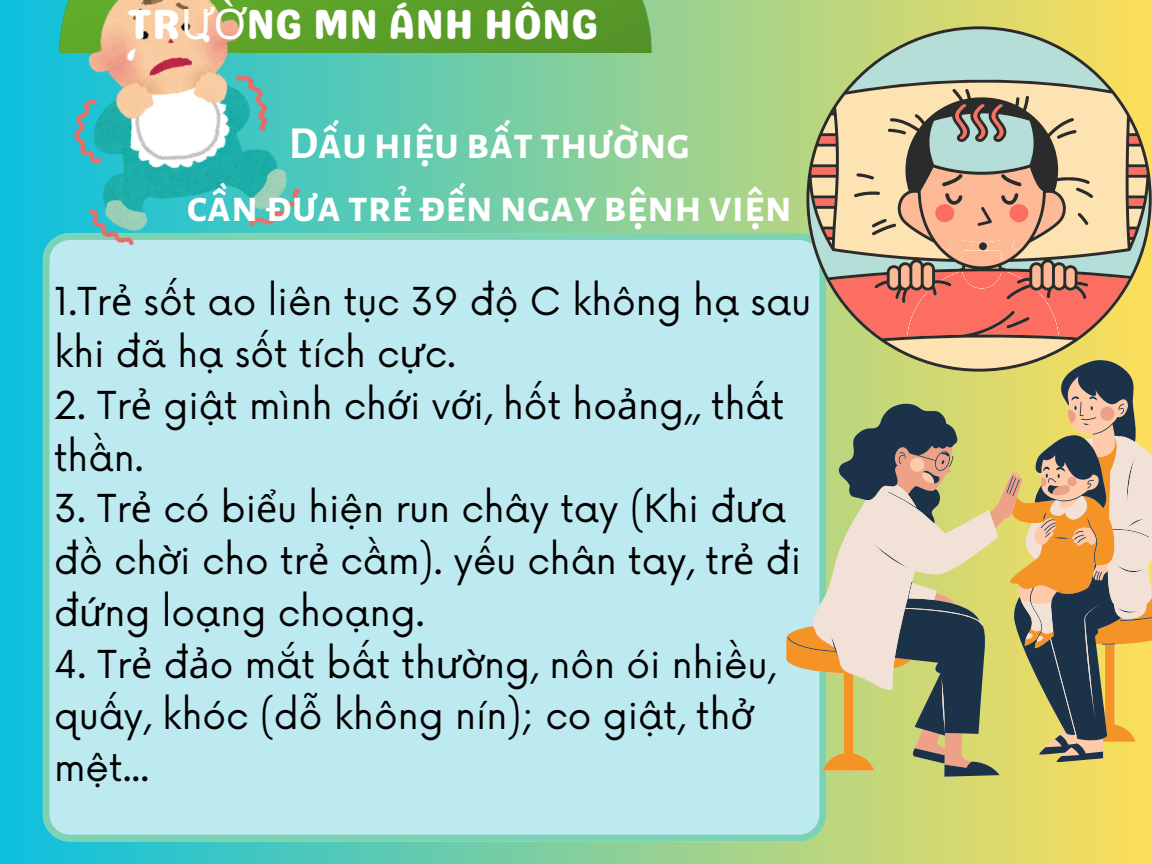
<style>
.page{position:relative;width:1152px;height:864px;background:#fff}
.page>*{position:absolute;margin:0;border:0;box-sizing:border-box;transform-origin:0 0}
.t1{font:700 45px/63px "Alegreya Sans SC";color:#fff;text-align:center}
.t2{font:42px "Genty Sans";color:#fff}
.t3{font:37.5px/51.8px "Now";color:#000}
.s1{font-family:"Noto Sans"}
</style>
<div class="page">
<div style="left:0;top:0;width:1152px;height:864px;background:linear-gradient(to right,#0cc0df,#fdde5a)"></div>
<img style="left:59px;top:0;width:593px;height:53px">
<div style="left:43px;top:233px;width:783px;height:608px;background:#bde9f1"></div>
<svg style="left:806px;top:26px;width:346px;height:334px;background:#cbb28b"></svg>
<img style="left:74px;top:0;width:226px;height:245px">
<svg style="left:787px;top:360px;width:365px;height:417px;background:#bcc187"></svg>
<svg style="left:812px;top:435px;width:340px;height:303px;background:#b5ab7e"></svg>
<p class="t2" style="left:128px;top:-1px;width:472px">TR<span class="s1">ƯỜ</span>NG MN ÁNH HỒNG</p>
<p class="t1" style="left:187px;top:113px;width:607px">Dấuhiệu bất thường<br>cầnđưa trẻ đếnngay bệnh viện</p>
<h1 class="t3" style="left:54px;top:278px;width:758px">1.Tr<span class="s1">ẻ</span> sốt ao liên tục 39 độ C không hạ sau khi đã hạ sốt tích c<span class="s1">ự</span>c.</h1>
<p class="t3" style="left:54px;top:381px;width:732px">2. Tr<span class="s1">ẻ</span> giật mình ch<span class="s1">ớ</span>i v<span class="s1">ớ</span>i, hốt ho<span class="s1">ả</span>ng,, thất thần.</p>
<p class="t3" style="left:54px;top:485px;width:749px">3. Tr<span class="s1">ẻ</span> có bi<span class="s1">ể</span>u hiện run chây tay (Khi đ<span class="s1">ư</span>a đồ ch<span class="s1">ờ</span>i cho tr<span class="s1">ẻ</span> cầm). yếu chân tay, tr<span class="s1">ẻ</span> đi đ<span class="s1">ứ</span>ng loạng choạng.</p>
<h2 class="t3" style="left:54px;top:640px;width:723px">4. Tr<span class="s1">ẻ</span> đ<span class="s1">ả</span>o mắt bất th<span class="s1">ườ</span>ng, nôn ói nhiều, quấy, khóc (dỗ không nín); co giật, th<span class="s1">ở </span>mệt...</h2>
</div>
